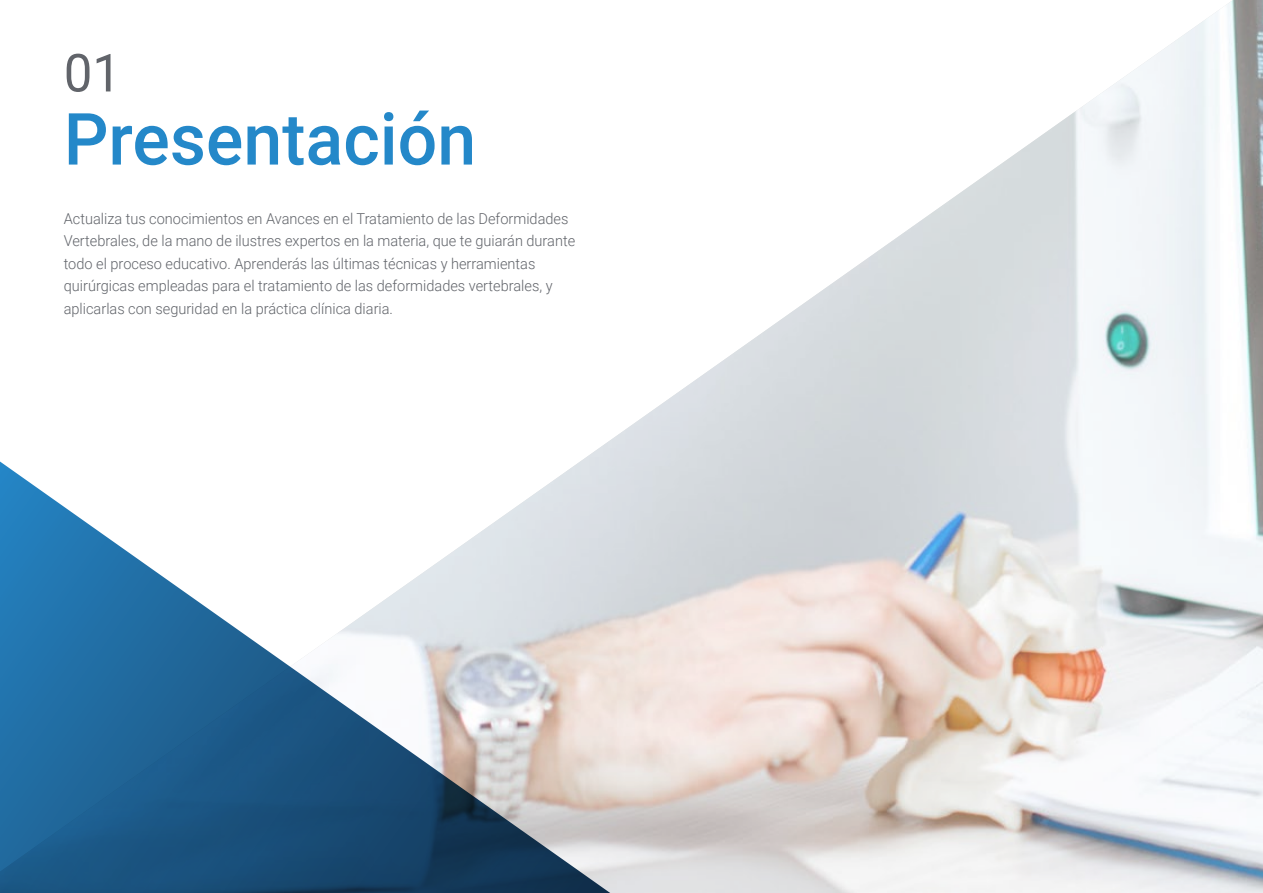
<style>
.page{position:relative;width:1263px;height:893px;background:#fff}
.page>*{position:absolute;margin:0;border:0;box-sizing:border-box;transform-origin:0 0}
.t1{font:500 72px "Roboto";color:#2488c9}
.t2{font:52.5px "Roboto";color:#61646a}
.t3{font:300 15px/22.5px "Roboto";color:#61646a}
</style>
<div class="page">
<img style="left:602px;top:0;width:661px;height:893px">
<svg style="left:0;top:446px;width:640px;height:447px"></svg>
<h2 class="t2" style="left:64px;top:36px;width:59px">01</h2>
<h1 class="t1" style="left:64px;top:89px;width:414px">Presentación</h1>
<p class="t3" style="left:64px;top:207px;width:513px">Actualiza tus conocimientos en Avances en el Tratamiento de las Deformidades Vertebrales, de la mano de ilustres expertos en la materia, que te guiarán durante todo el proceso educativo. Aprenderás las últimas técnicas y herramientas quirúrgicas empleadas para el tratamiento de las deformidades vertebrales, y aplicarlas con seguridad en la práctica clínica diaria.</p>
</div>
